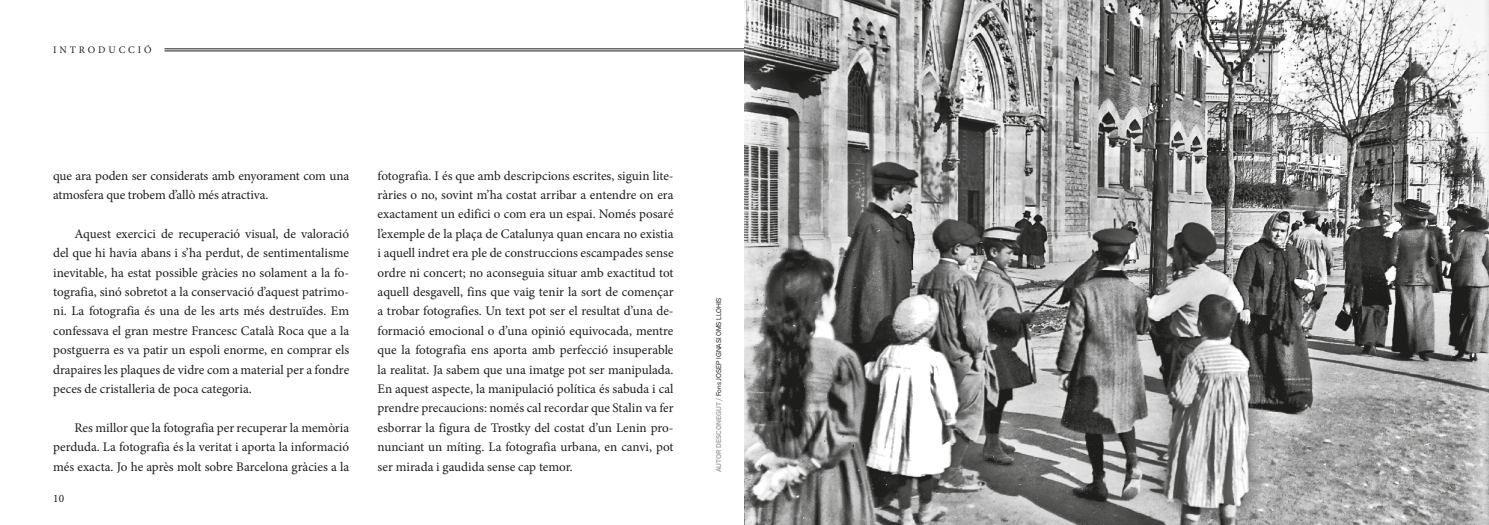
<style>
.page{position:relative;width:1489px;height:525px;background:#fff}
.page>*{position:absolute;margin:0;border:0;box-sizing:border-box;transform-origin:0 0}
.t1{font:13.12px/19.4px "Minion Pro";letter-spacing:-.005em;color:#1d1d1b;text-align:justify}
.t2{font:11.25px "Minion Pro";color:#1d1d1b}
.t3{font:10px "Minion Pro";letter-spacing:.29em;color:#1d1d1b}
.t4{font:6.88px "Akzid Grtsk Next";color:#1d1d1b}
.s1{font-weight:500;color:#9d9d9d}
</style>
<div class="page">
<img style="left:744px;top:0;width:744px;height:524px">
<hr style="left:164px;top:49px;width:580px;height:1px;background:#1d1d1b">
<hr style="left:164px;top:51px;width:580px;height:1px;background:#1d1d1b">
<p class="t3" style="left:53px;top:43px;width:100px">INTRODUCCIÓ</p>
<p class="t1" style="left:53px;top:166px;width:297px">que ara poden ser considerats amb enyorament com una atmosfera que trobem d’allò més atractiva.</p>
<p class="t1" style="left:53px;top:224px;width:297px;text-indent:21px">Aquest exercici de recuperació visual, de valoració del que hi havia abans i s’ha perdut, de sentimentalisme inevitable, ha estat possible gràcies no solament a la fo&shy;tografia, sinó sobretot a la conservació d’aquest patrimo&shy;ni. La fotografia és una de les arts més destruïdes. Em confessava el gran mestre Francesc Català Roca que a la postguerra es va patir un espoli enorme, en comprar els drapaires les plaques de vidre com a material per a fondre peces de cristalleria de poca categoria.</p>
<p class="t1" style="left:53px;top:418px;width:297px;text-indent:21px">Res millor que la fotografia per recuperar la memòria perduda. La fotografia és la veritat i aporta la informació més exacta. Jo he après molt sobre Barcelona gràcies a la</p>
<p class="t2" style="left:53px;top:491px;width:12px">10</p>
<p class="t1" style="left:377px;top:166px;width:297px">fotografia. I és que amb descripcions escrites, siguin lite&shy;ràries o no, sovint m’ha costat arribar a entendre on era exactament un edifici o com era un espai. Només posaré l’exemple de la plaça de Catalunya quan encara no existia i aquell indret era ple de construccions escampades sense ordre ni concert; no aconseguia situar amb exactitud tot aquell desgavell, fins que vaig tenir la sort de començar a trobar fotografies. Un text pot ser el resultat d’una de&shy;formació emocional o d’una opinió equivocada, mentre que la fotografia ens aporta amb perfecció insuperable la realitat. Ja sabem que una imatge pot ser manipulada.<br>En aquest aspecte, la manipulació política és sabuda i cal prendre precaucions: només cal recordar que Stalin va fer esborrar la figura de Trostky del costat d’un Lenin pro&shy;nunciant un míting. La fotografia urbana, en canvi, pot ser mirada i gaudida sense cap temor.</p>
<p class="t4" style="left:714px;top:472px;width:176px;rotate:-90deg"><span class="s1">AUTOR DESCONEGUT /</span> Fons JOSEP IGNASI OMS LLOHIS</p>
</div>
